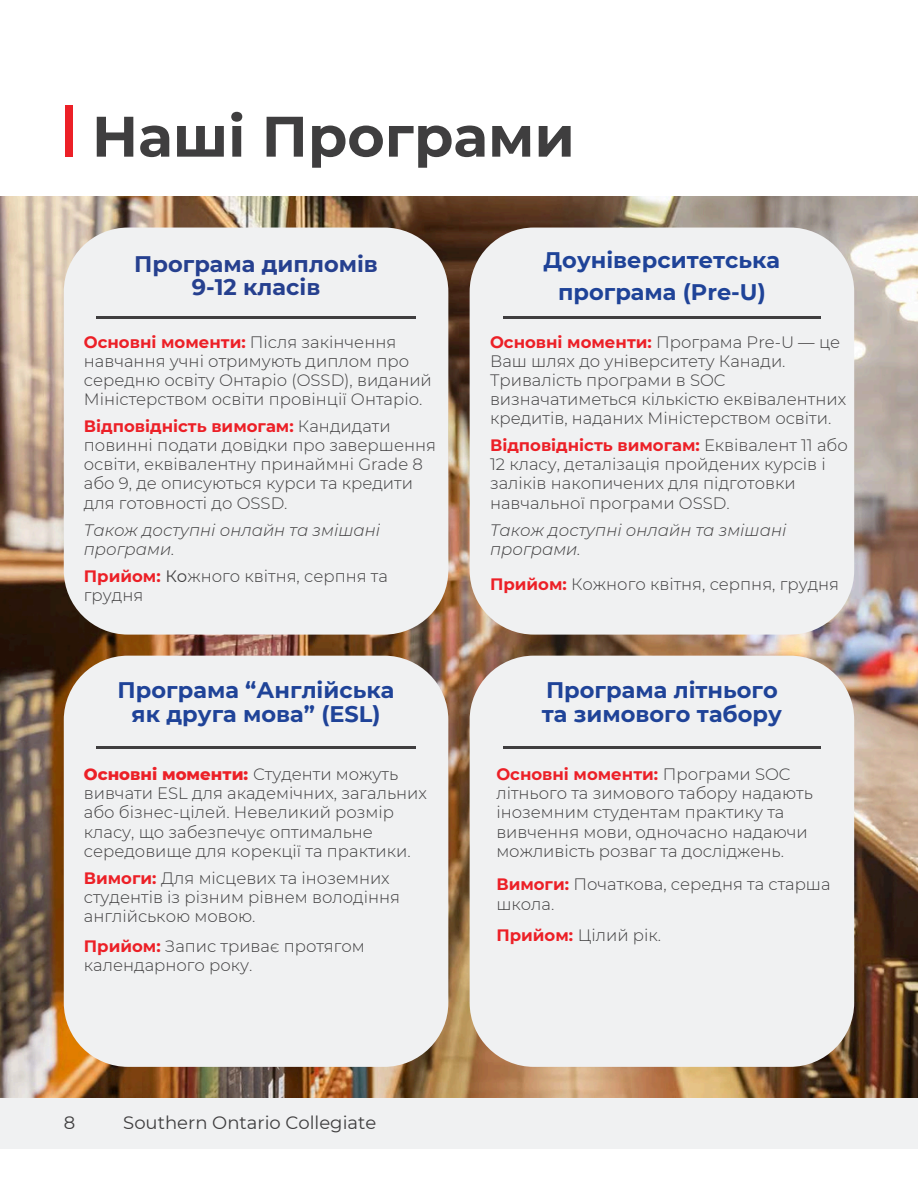
<style>
.page{position:relative;width:918px;height:1188px;background:#fff}
.page>*{position:absolute;margin:0;border:0;box-sizing:border-box;transform-origin:0 0}
.t1{font:700 57px "Montserrat";color:#3f3e3f}
.t2{font:700 22.5px/23.7px "Montserrat";color:#1f4398;text-align:center}
.t3{font:700 22.5px/23.7px "Montserrat";color:#26408f;text-align:center}
.t4{font:18px "Montserrat";color:#3f3e3f}
.t5{font:300 16.5px/19.2px "Montserrat";color:#3f3e3f}
.t6{font:italic 300 16.5px/19.2px "Montserrat";color:#3f3e3f}
.s1{font-weight:700;color:#ec2027}
.s2{font-weight:400}
.s3{font-weight:800;color:#ec2027}
</style>
<div class="page">
<div style="left:0;top:1098px;width:918px;height:51px;background:#f0f1f2"></div>
<img style="left:0;top:197px;width:918px;height:901px">
<div style="left:65px;top:106px;width:7px;height:51px;background:#ec2027"></div>
<div style="left:64px;top:228px;width:384px;height:407px;background:#f0f1f2;border-radius:64px"></div>
<hr style="left:96px;top:317px;width:320px;height:1px;background:#3f3e3f">
<div style="left:64px;top:656px;width:384px;height:411px;background:#f0f1f2;border-radius:64px"></div>
<hr style="left:96px;top:747px;width:320px;height:1px;background:#3f3e3f">
<div style="left:470px;top:228px;width:384px;height:407px;background:#f0f1f2;border-radius:64px"></div>
<hr style="left:503px;top:317px;width:318px;height:1px;background:#3f3e3f">
<div style="left:470px;top:656px;width:384px;height:411px;background:#f0f1f2;border-radius:64px"></div>
<hr style="left:503px;top:747px;width:318px;height:1px;background:#3f3e3f">
<p class="t1" style="left:92px;top:101px;width:485px">Наші Програми</p>
<p class="t3" style="left:134px;top:252px;width:245px">Програма дипломів<br>9-12 класів</p>
<p class="t5" style="left:84px;top:332px;width:350px"><span class="s1">Основні моменти:</span> Після закінчення навчання учні отримують диплом про середню освіту Онтаріо (OSSD), виданий Міністерством освіти провінції Онтаріо.</p>
<h2 class="t5" style="left:84px;top:417px;width:354px"><span class="s1">Відповідність вимогам:</span> Кандидати повинні подати довідки про завершення освіти, еквівалентну принаймні Grade 8 або 9, де описуються курси та кредити для готовності до OSSD.</h2>
<p class="t6" style="left:84px;top:520px;width:298px">Також доступні онлайн та змішані програми.</p>
<p class="t5" style="left:84px;top:566px;width:306px"><span class="s1">Прийом:</span> <span class="s2">Ко</span>жного квітня, серпня та грудня</p>
<p class="t2" style="left:118px;top:678px;width:278px">Програма “Англійська як друга мова” (ESL)</p>
<h2 class="t5" style="left:84px;top:765px;width:345px"><span class="s3">Основні моменти:</span> Студенти можуть вивчати ESL для академічних, загальних або бізнес-цілей. Невеликий розмір класу, що забезпечує оптимальне середовище для корекції та практики.</h2>
<p class="t5" style="left:84px;top:868px;width:318px"><span class="s1">Вимоги:</span> Для місцевих та іноземних студентів із різним рівнем володіння англійською мовою.</p>
<p class="t5" style="left:84px;top:937px;width:283px"><span class="s1">Прийом:</span> Запис триває протягом календарного року.</p>
<p class="t2" style="left:544px;top:245px;width:238px;line-height:31.5px">Доуніверситетська програма (Pre-U)</p>
<p class="t5" style="left:490px;top:332px;width:358px"><span class="s1">Основні моменти:</span> Програма Pre-U — це Ваш шлях до університету Канади.<br>Тривалість програми в SOC визначатиметься кількістю еквівалентних кредитів, наданих Міністерством освіти.</p>
<p class="t5" style="left:490px;top:436px;width:359px"><span class="s1">Відповідність вимогам:</span> Еквівалент 11 або 12 класу, деталізація пройдених курсів і заліків накопичених для підготовки навчальної програми OSSD.</p>
<h2 class="t6" style="left:490px;top:520px;width:298px">Також доступні онлайн та змішані програми.</h2>
<p class="t5" style="left:490px;top:574px;width:351px"><span class="s1">Прийом:</span> Кожного квітня, серпня, грудня</p>
<p class="t2" style="left:542px;top:678px;width:241px;text-align:left">Програма літнього та зимового табору</p>
<p class="t5" style="left:496px;top:765px;width:318px"><span class="s1">Основні моменти:</span> Програми SOC літнього та зимового табору надають іноземним студентам практику та вивчення мови, одночасно надаючи можливість розваг та досліджень.</p>
<p class="t5" style="left:496px;top:875px;width:336px"><span class="s1">Вимоги:</span> Початкова, середня та старша школа.</p>
<h2 class="t5" style="left:496px;top:926px;width:166px"><span class="s1">Прийом:</span> Цілий рік.</h2>
<p class="t4" style="left:64px;top:1112px;width:13px">8</p>
<p class="t4" style="left:123px;top:1112px;width:255px">Southern Ontario Collegiate</p>
</div>
